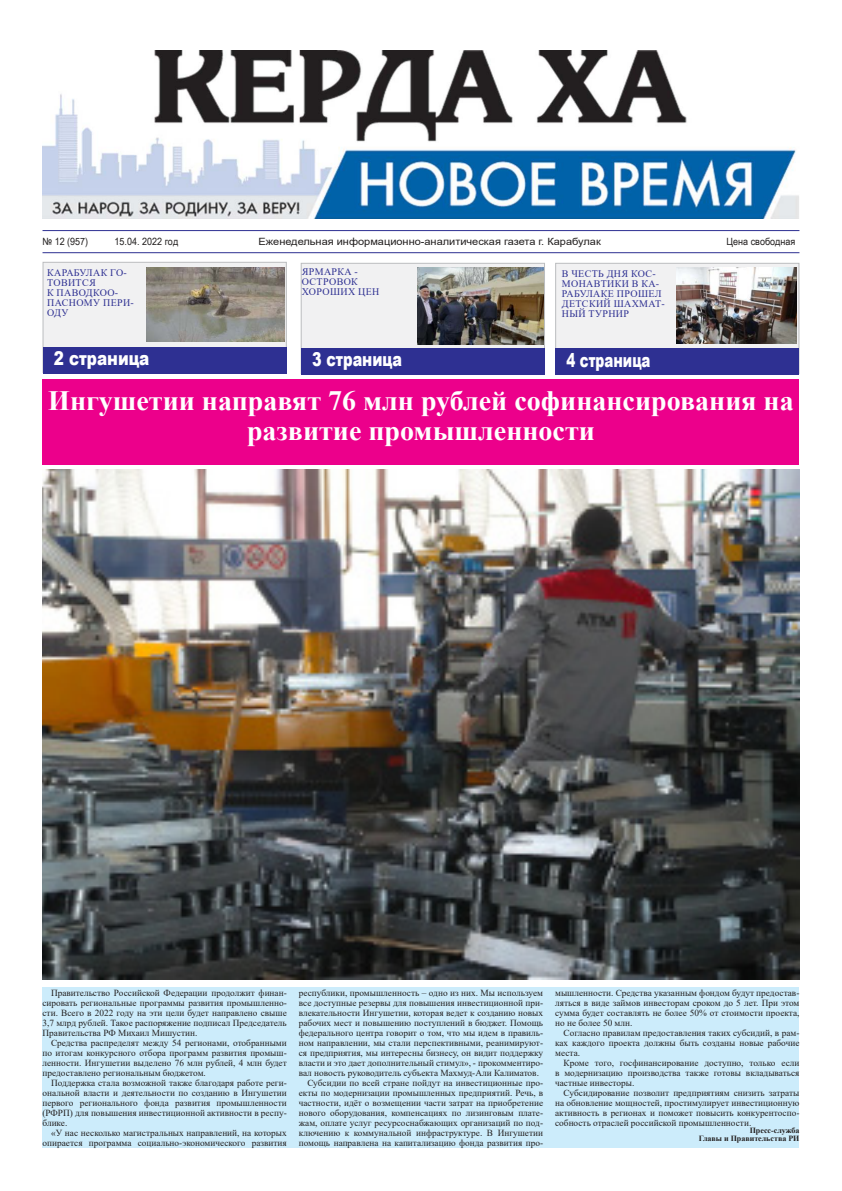
<style>
.page{position:relative;width:842px;height:1191px;background:#fff}
.page>*{position:absolute;margin:0;border:0;box-sizing:border-box;transform-origin:0 0}
.t1{font:700 28px/30px "Times New Roman";color:#fff;text-align:center}
.t2{font:900 19.1px "Arial";color:#fff;scale:.75 1}
.t3{font:900 19.1px "Arial";color:#fff;scale:.7 1}
.t4{font:900 19px "Arial";color:#fff;scale:.8 1}
.t5{font:10px/10px "Times New Roman";letter-spacing:.035em;color:#2e3092}
.t6{font:10px "Arial";color:#221f1f;scale:1.1 1}
.t7{font:10px "Arial Narrow";color:#221f1f;scale:1.1 1}
.t8{font:9.3px/10px "Times New Roman";color:#221f1f;text-align:justify}
.t9{font:700 8px/8px "Times New Roman";color:#221f1f;text-align:right}
</style>
<div class="page">
<img style="left:43px;top:50px;width:756px;height:169px">
<hr style="left:43px;top:230px;width:756px;height:1px;background:#2e3092">
<hr style="left:43px;top:252px;width:756px;height:1px;background:#2e3092">
<div style="left:43px;top:262px;width:244px;height:111px;background:#f1f1f2;border:1px solid #bbbdbf"></div>
<div style="left:43px;top:347px;width:243px;height:27px;background:#2e3092"></div>
<div style="left:301px;top:263px;width:244px;height:111px;background:#f1f1f2;border:1px solid #bbbdbf"></div>
<div style="left:301px;top:348px;width:243px;height:27px;background:#2e3092"></div>
<div style="left:555px;top:263px;width:244px;height:111px;background:#f1f1f2;border:1px solid #bbbdbf"></div>
<div style="left:556px;top:348px;width:243px;height:27px;background:#2e3092"></div>
<div style="left:43px;top:380px;width:756px;height:85px;background:#ec008b"></div>
<div style="left:43px;top:986px;width:756px;height:161px;background:#ccecfb"></div>
<img style="left:676px;top:268px;width:120px;height:75px">
<img style="left:417px;top:268px;width:126px;height:76px">
<img style="left:147px;top:268px;width:137px;height:74px">
<img style="left:42px;top:469px;width:758px;height:510px">
<p class="t7" style="left:43px;top:234px;width:43px">№ 12 (957)</p>
<p class="t7" style="left:115px;top:234px;width:59px">15.04. 2022 год</p>
<p class="t6" style="left:259px;top:234px;width:313px">Еженедельная информационно-аналитическая газета г. Карабулак</p>
<p class="t7" style="left:727px;top:234px;width:64px">Цена свободная</p>
<p class="t5" style="left:47px;top:267px;width:88px">КАРАБУЛАК ГО-<br>ТОВИТСЯ<br>К ПАВОДКОО-<br>ПАСНОМУ ПЕРИ-<br>ОДУ</p>
<p class="t5" style="left:302px;top:267px;width:79px">ЯРМАРКА -<br>ОСТРОВОК<br>ХОРОШИХ ЦЕН</p>
<p class="t5" style="left:562px;top:269px;width:104px">В ЧЕСТЬ ДНЯ КОС-<br>МОНАВТИКИ В КА-<br>РАБУЛАКЕ ПРОШЕЛ<br>ДЕТСКИЙ ШАХМАТ-<br>НЫЙ ТУРНИР</p>
<h3 class="t4" style="left:54px;top:347px;width:121px">2 страница</h3>
<h2 class="t2" style="left:312px;top:345px;width:122px">3 страница</h2>
<h2 class="t3" style="left:566px;top:346px;width:121px">4 страница</h2>
<h1 class="t1" style="left:48px;top:385px;width:747px">Ингушетии направят 76 млн рублей софинансирования на развитие промышленности</h1>
<p class="t8" style="left:43px;top:987px;width:246px;text-indent:9px">Правительство Российской Федерации продолжит финан&shy;сировать региональные программы развития промышленно&shy;сти. Всего в 2022 году на эти цели будет направлено свыше 3,7 млрд рублей. Такое распоряжение подписал Председатель Правительства РФ Михаил Мишустин.</p>
<p class="t8" style="left:43px;top:1037px;width:246px;text-indent:9px">Средства распределят между 54 регионами, отобранными по итогам конкурсного отбора программ развития промыш&shy;ленности. Ингушетии выделено 76 млн рублей, 4 млн будет предоставлено региональным бюджетом.</p>
<p class="t8" style="left:43px;top:1077px;width:246px;text-indent:9px">Поддержка стала возможной также благодаря работе реги&shy;ональной власти и деятельности по созданию в Ингушетии первого регионального фонда развития промышленности (РФРП) для повышения инвестиционной активности в респу&shy;блике.</p>
<p class="t8" style="left:43px;top:1127px;width:246px;text-align:right">«У нас несколько магистральных направлений, на которых опирается программа социально-экономического развития</p>
<p class="t8" style="left:299px;top:987px;width:246px">республики, промышленность – одно из них. Мы используем</p>
<p class="t8" style="left:299px;top:997px;width:246px">все доступные резервы для повышения инвестиционной при-</p>
<p class="t8" style="left:299px;top:1007px;width:246px">влекательности Ингушетии, которая ведет к созданию новых</p>
<p class="t8" style="left:299px;top:1017px;width:246px">рабочих мест и повышению поступлений в бюджет. Помощь</p>
<p class="t8" style="left:299px;top:1027px;width:246px">федерального центра говорит о том, что мы идем в правиль-</p>
<p class="t8" style="left:299px;top:1037px;width:246px">ном направлении, мы стали перспективными, реанимируют-</p>
<p class="t8" style="left:299px;top:1047px;width:246px">ся предприятия, мы интересны бизнесу, он видит поддержку</p>
<p class="t8" style="left:299px;top:1057px;width:246px">власти и это дает дополнительный стимул», - прокомментиро-</p>
<p class="t8" style="left:299px;top:1067px;width:242px">вал новость руководитель субъекта Махмуд-Али Калиматов.</p>
<p class="t8" style="left:307px;top:1077px;width:237px">Субсидии по всей стране пойдут на инвестиционные про-</p>
<p class="t8" style="left:299px;top:1087px;width:246px">екты по модернизации промышленных предприятий. Речь, в</p>
<p class="t8" style="left:299px;top:1097px;width:246px">частности, идёт о возмещении части затрат на приобретение</p>
<p class="t8" style="left:299px;top:1107px;width:246px">нового оборудования, компенсациях по лизинговым плате-</p>
<p class="t8" style="left:299px;top:1117px;width:246px">жам, оплате услуг ресурсоснабжающих организаций по под-</p>
<p class="t8" style="left:299px;top:1127px;width:246px">ключению к коммунальной инфраструктуре. В Ингушетии</p>
<p class="t8" style="left:299px;top:1137px;width:246px">помощь направлена на капитализацию фонда развития про-</p>
<p class="t8" style="left:555px;top:987px;width:246px">мышленности. Средства указанным фондом будут предостав&shy;ляться в виде займов инвесторам сроком до 5 лет. При этом сумма будет составлять не более 50% от стоимости проекта, но не более 50 млн.</p>
<p class="t8" style="left:555px;top:1027px;width:246px;text-indent:9px">Согласно правилам предоставления таких субсидий, в рам&shy;ках каждого проекта должны быть созданы новые рабочие места.</p>
<p class="t8" style="left:555px;top:1057px;width:246px;text-indent:9px">Кроме того, госфинансирование доступно, только если в модернизацию производства также готовы вкладываться частные инвесторы.</p>
<p class="t8" style="left:555px;top:1087px;width:246px;text-indent:9px">Субсидирование позволит предприятиям снизить затраты на обновление мощностей, простимулирует инвестиционную активность в регионах и поможет повысить конкурентоспо&shy;собность отраслей российской промышленности.</p>
<p class="t9" style="left:699px;top:1126px;width:102px">Пресс-служба<br>Главы и Правительства РИ</p>
</div>
